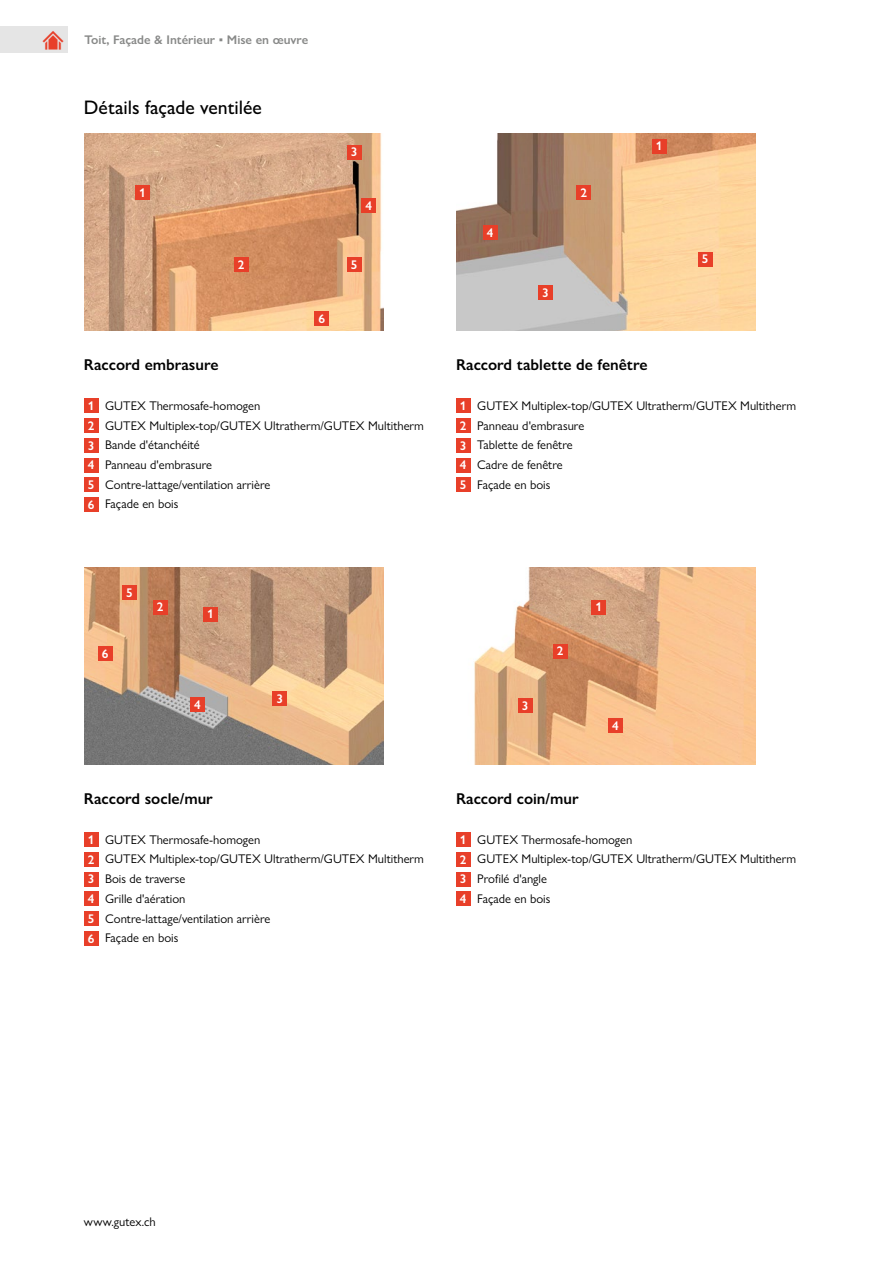
<style>
.page{position:relative;width:893px;height:1263px;background:#fff}
.page>*{position:absolute;margin:0;border:0;box-sizing:border-box;transform-origin:0 0}
._2_Titel-3{font:500 19.65px "Gill Sans Nova";color:#000}
._2_Titel-4-Zwischen{font:600 15.75px "Gill Sans Nova";color:#000}
._5_BeschritungText{font:12.6px "Gill Sans Nova";color:#000}
._5_BeschriftungZahl{font:600 12.6px "Gill Sans Nova";color:#fff}
._0_Cluster{font:600 12.6px "Gill Sans Nova";color:#888988}
</style>
<div class="page">
<div style="left:0;top:27px;width:68px;height:26px;background:#e5e5e5"></div>
<img style="left:456px;top:134px;width:300px;height:197px">
<img style="left:84px;top:568px;width:300px;height:197px">
<img style="left:474px;top:568px;width:282px;height:197px">
<img style="left:84px;top:134px;width:300px;height:197px">
<div style="left:84px;top:832px;width:14px;height:15px;background:#e83f29"></div>
<div style="left:84px;top:852px;width:14px;height:15px;background:#e83f29"></div>
<div style="left:84px;top:872px;width:14px;height:14px;background:#e83f29"></div>
<div style="left:84px;top:892px;width:14px;height:14px;background:#e83f29"></div>
<div style="left:84px;top:911px;width:14px;height:15px;background:#e83f29"></div>
<div style="left:84px;top:931px;width:14px;height:15px;background:#e83f29"></div>
<div style="left:456px;top:832px;width:14px;height:15px;background:#e83f29"></div>
<div style="left:456px;top:852px;width:14px;height:15px;background:#e83f29"></div>
<div style="left:456px;top:872px;width:14px;height:14px;background:#e83f29"></div>
<div style="left:456px;top:892px;width:14px;height:14px;background:#e83f29"></div>
<div style="left:456px;top:399px;width:14px;height:14px;background:#e83f29"></div>
<div style="left:456px;top:418px;width:14px;height:15px;background:#e83f29"></div>
<div style="left:456px;top:438px;width:14px;height:15px;background:#e83f29"></div>
<div style="left:456px;top:458px;width:14px;height:14px;background:#e83f29"></div>
<div style="left:456px;top:478px;width:14px;height:14px;background:#e83f29"></div>
<div style="left:84px;top:399px;width:14px;height:14px;background:#e83f29"></div>
<div style="left:84px;top:418px;width:14px;height:15px;background:#e83f29"></div>
<div style="left:84px;top:438px;width:14px;height:15px;background:#e83f29"></div>
<div style="left:84px;top:458px;width:14px;height:14px;background:#e83f29"></div>
<div style="left:84px;top:478px;width:14px;height:14px;background:#e83f29"></div>
<div style="left:84px;top:497px;width:14px;height:15px;background:#e83f29"></div>
<div style="left:135px;top:186px;width:15px;height:14px;background:#e83f29"></div>
<div style="left:652px;top:139px;width:14px;height:14px;background:#e83f29"></div>
<div style="left:203px;top:607px;width:15px;height:14px;background:#e83f29"></div>
<div style="left:591px;top:600px;width:15px;height:14px;background:#e83f29"></div>
<div style="left:234px;top:257px;width:14px;height:15px;background:#e83f29"></div>
<div style="left:577px;top:185px;width:14px;height:15px;background:#e83f29"></div>
<div style="left:153px;top:600px;width:15px;height:14px;background:#e83f29"></div>
<div style="left:553px;top:644px;width:14px;height:14px;background:#e83f29"></div>
<div style="left:518px;top:698px;width:14px;height:15px;background:#e83f29"></div>
<div style="left:347px;top:145px;width:14px;height:14px;background:#e83f29"></div>
<div style="left:538px;top:285px;width:15px;height:15px;background:#e83f29"></div>
<div style="left:273px;top:691px;width:14px;height:15px;background:#e83f29"></div>
<div style="left:361px;top:198px;width:15px;height:15px;background:#e83f29"></div>
<div style="left:483px;top:225px;width:14px;height:15px;background:#e83f29"></div>
<div style="left:190px;top:698px;width:15px;height:14px;background:#e83f29"></div>
<div style="left:608px;top:718px;width:15px;height:15px;background:#e83f29"></div>
<div style="left:315px;top:311px;width:14px;height:15px;background:#e83f29"></div>
<div style="left:98px;top:646px;width:14px;height:15px;background:#e83f29"></div>
<div style="left:347px;top:257px;width:14px;height:15px;background:#e83f29"></div>
<div style="left:698px;top:252px;width:14px;height:15px;background:#e83f29"></div>
<div style="left:122px;top:585px;width:15px;height:15px;background:#e83f29"></div>
<p class="_0_Cluster" style="left:85px;top:32px;width:225px">Toit, Façade &amp; Intérieur ▪ Mise en œuvre</p>
<p class="_2_Titel-3" style="left:84px;top:95px;width:180px">Détails façade ventilée</p>
<p class="_5_BeschriftungZahl" style="left:139px;top:185px;width:8px">1</p>
<p class="_5_BeschriftungZahl" style="left:238px;top:257px;width:8px">2</p>
<p class="_2_Titel-4-Zwischen" style="left:84px;top:355px;width:136px">Raccord embrasure</p>
<p class="_5_BeschriftungZahl" style="left:319px;top:311px;width:8px">6</p>
<p class="_5_BeschriftungZahl" style="left:351px;top:144px;width:8px">3</p>
<p class="_5_BeschriftungZahl" style="left:365px;top:198px;width:8px">4</p>
<p class="_5_BeschriftungZahl" style="left:351px;top:257px;width:8px">5</p>
<p class="_5_BeschriftungZahl" style="left:88px;top:398px;width:8px">1</p>
<p class="_5_BeschritungText" style="left:105px;top:398px;width:157px">GUTEX Thermosafe-homogen</p>
<p class="_5_BeschriftungZahl" style="left:88px;top:418px;width:8px">2</p>
<p class="_5_BeschritungText" style="left:105px;top:418px;width:320px">GUTEX Multiplex-top/GUTEX Ultratherm/GUTEX Multitherm</p>
<p class="_5_BeschriftungZahl" style="left:88px;top:437px;width:8px">3</p>
<p class="_5_BeschritungText" style="left:105px;top:437px;width:96px">Bande d'étanchéité</p>
<p class="_5_BeschriftungZahl" style="left:88px;top:457px;width:8px">4</p>
<p class="_5_BeschritungText" style="left:105px;top:457px;width:108px">Panneau d'embrasure</p>
<p class="_5_BeschriftungZahl" style="left:88px;top:477px;width:8px">5</p>
<p class="_5_BeschritungText" style="left:105px;top:477px;width:167px">Contre-lattage/ventilation arrière</p>
<p class="_5_BeschriftungZahl" style="left:88px;top:497px;width:8px">6</p>
<p class="_5_BeschritungText" style="left:105px;top:496px;width:75px">Façade en bois</p>
<p class="_5_BeschriftungZahl" style="left:126px;top:585px;width:8px">5</p>
<p class="_5_BeschriftungZahl" style="left:102px;top:646px;width:8px">6</p>
<p class="_5_BeschriftungZahl" style="left:157px;top:599px;width:8px">2</p>
<p class="_5_BeschriftungZahl" style="left:207px;top:606px;width:8px">1</p>
<p class="_5_BeschriftungZahl" style="left:194px;top:697px;width:8px">4</p>
<p class="_2_Titel-4-Zwischen" style="left:84px;top:789px;width:130px">Raccord socle/mur</p>
<p class="_5_BeschriftungZahl" style="left:276px;top:690px;width:8px">3</p>
<p class="_5_BeschriftungZahl" style="left:88px;top:832px;width:8px">1</p>
<p class="_5_BeschritungText" style="left:105px;top:832px;width:157px">GUTEX Thermosafe-homogen</p>
<p class="_5_BeschriftungZahl" style="left:88px;top:852px;width:8px">2</p>
<p class="_5_BeschritungText" style="left:105px;top:851px;width:320px">GUTEX Multiplex-top/GUTEX Ultratherm/GUTEX Multitherm</p>
<p class="_5_BeschriftungZahl" style="left:88px;top:871px;width:8px">3</p>
<p class="_5_BeschritungText" style="left:105px;top:871px;width:82px">Bois de traverse</p>
<p class="_5_BeschriftungZahl" style="left:88px;top:891px;width:8px">4</p>
<p class="_5_BeschritungText" style="left:105px;top:891px;width:82px">Grille d'aération</p>
<p class="_5_BeschriftungZahl" style="left:88px;top:911px;width:8px">5</p>
<p class="_5_BeschritungText" style="left:105px;top:911px;width:167px">Contre-lattage/ventilation arrière</p>
<p class="_5_BeschriftungZahl" style="left:88px;top:930px;width:8px">6</p>
<p class="_5_BeschritungText" style="left:105px;top:930px;width:75px">Façade en bois</p>
<p class="_5_BeschriftungZahl" style="left:487px;top:224px;width:8px">4</p>
<p class="_5_BeschriftungZahl" style="left:580px;top:185px;width:8px">2</p>
<p class="_5_BeschriftungZahl" style="left:542px;top:284px;width:8px">3</p>
<p class="_5_BeschriftungZahl" style="left:656px;top:138px;width:8px">1</p>
<p class="_2_Titel-4-Zwischen" style="left:456px;top:355px;width:193px">Raccord tablette de fenêtre</p>
<p class="_5_BeschriftungZahl" style="left:702px;top:251px;width:8px">5</p>
<p class="_5_BeschriftungZahl" style="left:460px;top:398px;width:8px">1</p>
<p class="_5_BeschritungText" style="left:477px;top:398px;width:320px">GUTEX Multiplex-top/GUTEX Ultratherm/GUTEX Multitherm</p>
<p class="_5_BeschriftungZahl" style="left:460px;top:418px;width:8px">2</p>
<p class="_5_BeschritungText" style="left:477px;top:418px;width:108px">Panneau d'embrasure</p>
<p class="_5_BeschriftungZahl" style="left:460px;top:437px;width:8px">3</p>
<p class="_5_BeschritungText" style="left:477px;top:437px;width:97px">Tablette de fenêtre</p>
<p class="_5_BeschriftungZahl" style="left:460px;top:457px;width:8px">4</p>
<p class="_5_BeschritungText" style="left:477px;top:457px;width:87px">Cadre de fenêtre</p>
<p class="_5_BeschriftungZahl" style="left:460px;top:477px;width:8px">5</p>
<p class="_5_BeschritungText" style="left:477px;top:477px;width:75px">Façade en bois</p>
<p class="_5_BeschriftungZahl" style="left:522px;top:698px;width:8px">3</p>
<p class="_5_BeschriftungZahl" style="left:557px;top:643px;width:8px">2</p>
<p class="_5_BeschriftungZahl" style="left:595px;top:599px;width:8px">1</p>
<p class="_5_BeschriftungZahl" style="left:612px;top:717px;width:8px">4</p>
<p class="_2_Titel-4-Zwischen" style="left:456px;top:789px;width:124px">Raccord coin/mur</p>
<p class="_5_BeschriftungZahl" style="left:460px;top:832px;width:8px">1</p>
<p class="_5_BeschritungText" style="left:477px;top:832px;width:157px">GUTEX Thermosafe-homogen</p>
<p class="_5_BeschriftungZahl" style="left:460px;top:852px;width:8px">2</p>
<p class="_5_BeschritungText" style="left:477px;top:851px;width:320px">GUTEX Multiplex-top/GUTEX Ultratherm/GUTEX Multitherm</p>
<p class="_5_BeschriftungZahl" style="left:460px;top:871px;width:8px">3</p>
<p class="_5_BeschritungText" style="left:477px;top:871px;width:71px">Profilé d'angle</p>
<p class="_5_BeschriftungZahl" style="left:460px;top:891px;width:8px">4</p>
<p class="_5_BeschritungText" style="left:477px;top:891px;width:75px">Façade en bois</p>
<p class="_5_BeschritungText" style="left:84px;top:1213px;width:73px">www.gutex.ch</p>
</div>
